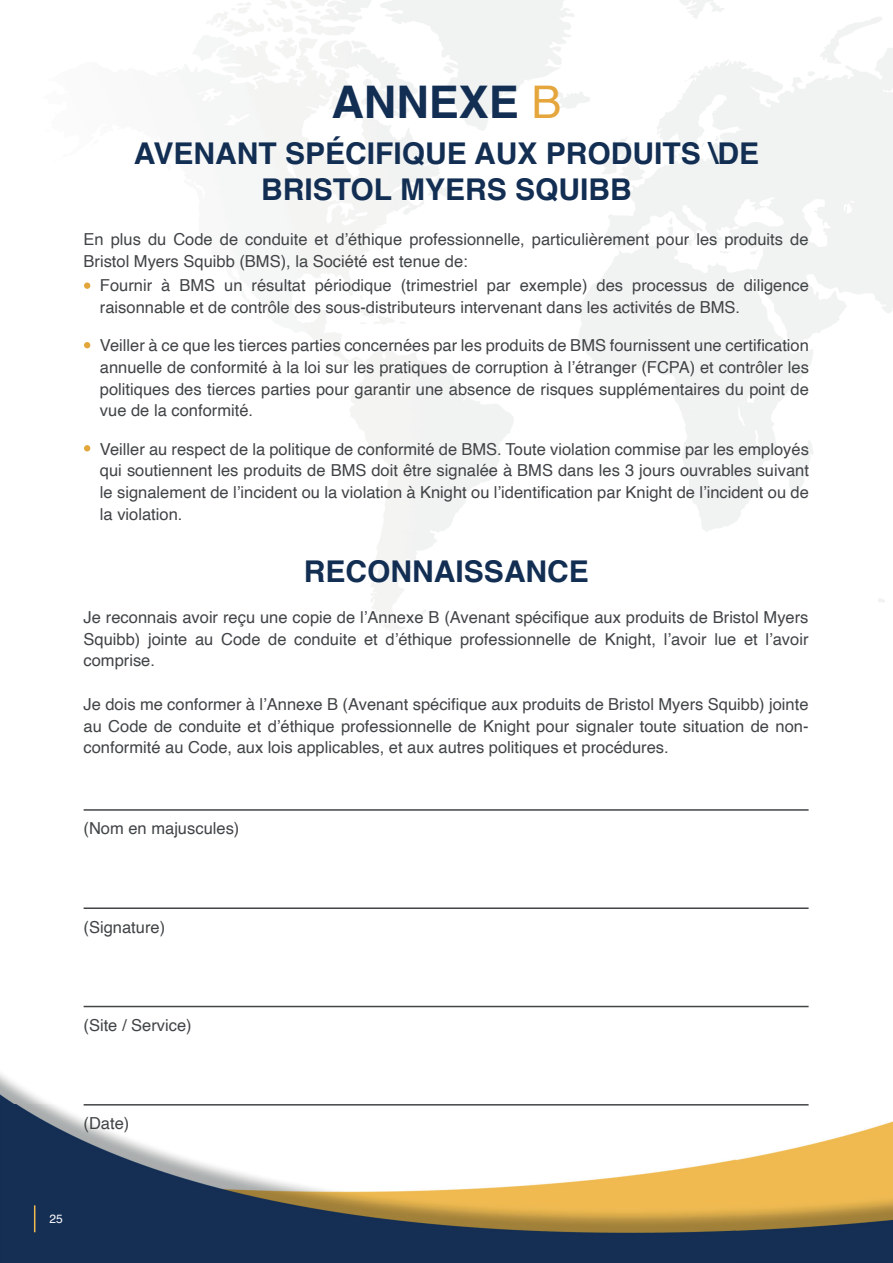
<style>
.page{position:relative;width:893px;height:1263px;background:#fff}
.page>*{position:absolute;margin:0;border:0;box-sizing:border-box;transform-origin:0 0}
.t1{font:700 45px "Helvetica";color:#132e53}
.t2{font:700 30px/36px "Helvetica";color:#132e53;text-align:center}
.t3{font:16.5px/21.8px "Helvetica";color:#414446;text-align:justify}
.t4{font:12px "Helvetica";color:#fff}
.s1{font-weight:400;color:#e4a63d}
</style>
<div class="page">
<img style="left:0;top:0;width:893px;height:1263px">
<svg style="left:34px;top:1205px;width:1px;height:27px"></svg>
<hr style="left:84px;top:809px;width:725px;height:2px;background:#424446">
<hr style="left:84px;top:907px;width:725px;height:2px;background:#424446">
<hr style="left:84px;top:1006px;width:725px;height:1px;background:#424446">
<hr style="left:84px;top:1104px;width:725px;height:1px;background:#424446">
<div style="left:84px;top:282px;width:6px;height:7px;background:#e2a63b;border-radius:50%"></div>
<svg style="left:84px;top:342px;width:6px;height:6px"></svg>
<svg style="left:84px;top:445px;width:6px;height:6px"></svg>
<h1 class="t1" style="left:331px;top:74px;width:232px">ANNEXE <span class="s1">B</span></h1>
<h2 class="t2" style="left:134px;top:139px;width:627px">AVENANT SPÉCIFIQUE AUX PRODUITS \DE<br>BRISTOL MYERS SQUIBB</h2>
<p class="t3" style="left:84px;top:229px;width:726px">En plus du Code de conduite et d’éthique professionnelle, particulièrement pour les produits de<br>Bristol Myers Squibb (BMS), la Société est tenue de:</p>
<p class="t3" style="left:100px;top:275px;width:710px">Fournir à BMS un résultat périodique (trimestriel par exemple) des processus de diligence raisonnable et de contrôle des sous-distributeurs intervenant dans les activités de BMS.</p>
<p class="t3" style="left:100px;top:335px;width:710px">Veiller à ce que les tierces parties concernées par les produits de BMS fournissent une certification annuelle de conformité à la loi sur les pratiques de corruption à l’étranger (FCPA) et contrôler les politiques des tierces parties pour garantir une absence de risques supplémentaires du point de vue de la conformité.</p>
<p class="t3" style="left:100px;top:438px;width:710px">Veiller au respect de la politique de conformité de BMS. Toute violation commise par les employés qui soutiennent les produits de BMS doit être signalée à BMS dans les 3 jours ouvrables suivant le signalement de l’incident ou la violation à Knight ou l’identification par Knight de l’incident ou de la violation.</p>
<h2 class="t2" style="left:304px;top:556px;width:287px">RECONNAISSANCE</h2>
<p class="t3" style="left:84px;top:607px;width:726px">Je reconnais avoir reçu une copie de l’Annexe B (Avenant spécifique aux produits de Bristol Myers Squibb) jointe au Code de conduite et d’éthique professionnelle de Knight, l’avoir lue et l’avoir comprise.</p>
<p class="t3" style="left:84px;top:694px;width:726px">Je dois me conformer à l’Annexe B (Avenant spécifique aux produits de Bristol Myers Squibb) jointe au Code de conduite et d’éthique professionnelle de Knight pour signaler toute situation de non&shy;conformité au Code, aux lois applicables, et aux autres politiques et procédures.</p>
<p class="t3" style="left:84px;top:818px;width:157px">(Nom en majuscules)</p>
<p class="t3" style="left:84px;top:916px;width:83px">(Signature)</p>
<p class="t3" style="left:84px;top:1015px;width:110px">(Site / Service)</p>
<p class="t3" style="left:84px;top:1113px;width:47px">(Date)</p>
<p class="t4" style="left:49px;top:1209px;width:15px">25</p>
</div>
